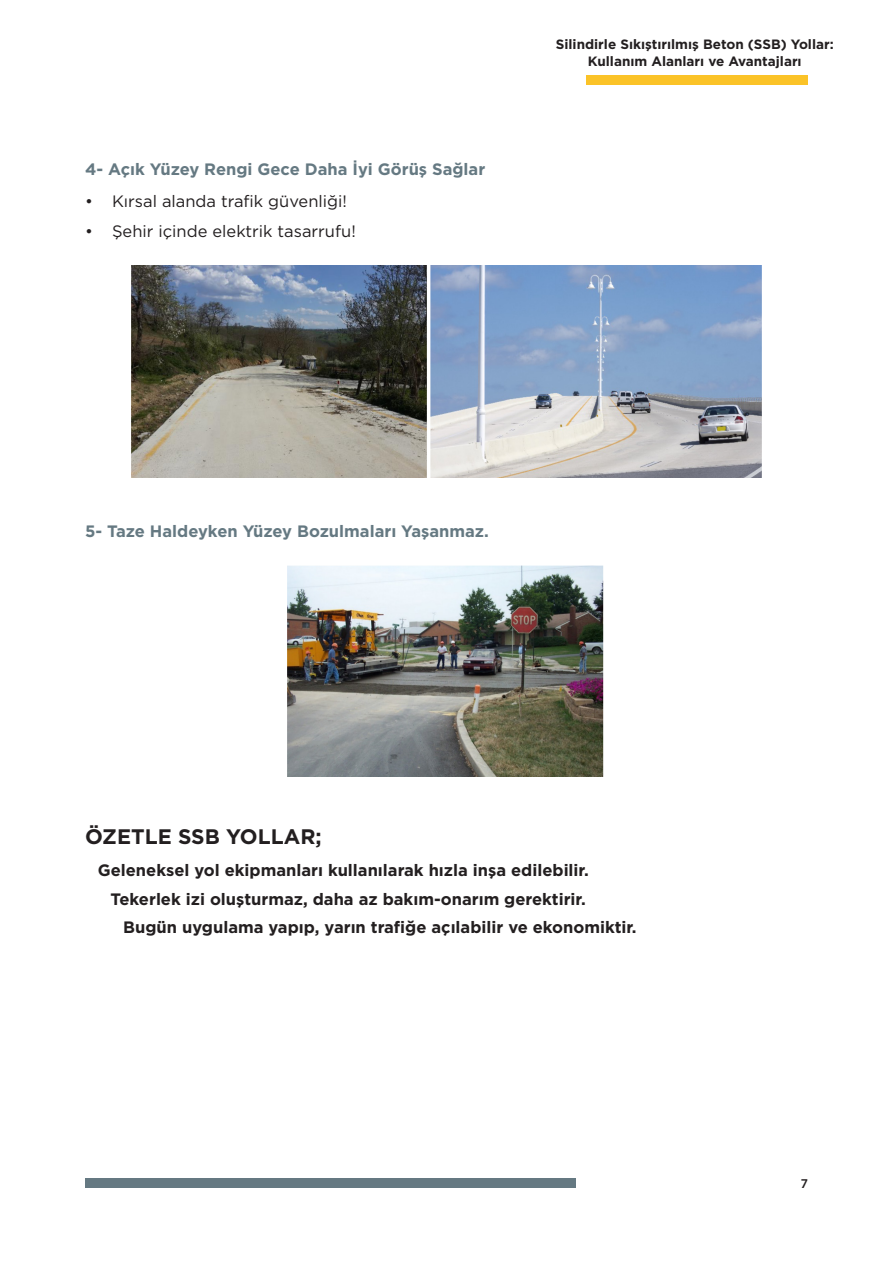
<style>
.page{position:relative;width:893px;height:1263px;background:#fff}
.page>*{position:absolute;margin:0;border:0;box-sizing:border-box;transform-origin:0 0}
.t1{font:700 21px "Gotham";color:#231f20}
.t2{font:700 16.5px "Gotham";color:#231f20}
.t3{font:700 16.5px "Gotham";color:#657982}
.t4{font:16.5px "Gotham";color:#231f20}
.t5{font:700 13.5px/16.5px "Gotham";color:#231f20;text-align:center}
.t6{font:600 13.5px "Myriad Pro";color:#231f20}
</style>
<div class="page">
<div style="left:85px;top:1178px;width:491px;height:9px;background:#657982"></div>
<div style="left:587px;top:76px;width:221px;height:9px;background:#fbc328"></div>
<img style="left:287px;top:566px;width:317px;height:211px">
<img style="left:131px;top:266px;width:631px;height:212px">
<p class="t3" style="left:85px;top:158px;width:402px">4- Açık Yüzey Rengi Gece Daha İyi Görüş Sağlar</p>
<p class="t4" style="left:85px;top:191px;width:263px">• Kırsal alanda trafik güvenliği!</p>
<p class="t4" style="left:85px;top:221px;width:272px">• Şehir içinde elektrik tasarrufu!</p>
<p class="t5" style="left:556px;top:36px;width:279px">Silindirle Sıkıştırılmış Beton (SSB) Yollar:<br>Kullanım Alanları ve Avantajları</p>
<p class="t3" style="left:85px;top:520px;width:405px">5- Taze Haldeyken Yüzey Bozulmaları Yaşanmaz.</p>
<p class="t1" style="left:85px;top:822px;width:238px">ÖZETLE SSB YOLLAR;</p>
<p class="t2" style="left:98px;top:859px;width:492px">Geleneksel yol ekipmanları kullanılarak hızla inşa edilebilir.</p>
<p class="t2" style="left:111px;top:888px;width:477px">Tekerlek izi oluşturmaz, daha az bakım-onarım gerektirir.</p>
<p class="t2" style="left:123px;top:916px;width:515px">Bugün uygulama yapıp, yarın trafiğe açılabilir ve ekonomiktir.</p>
<p class="t6" style="left:801px;top:1175px;width:9px">7</p>
</div>
